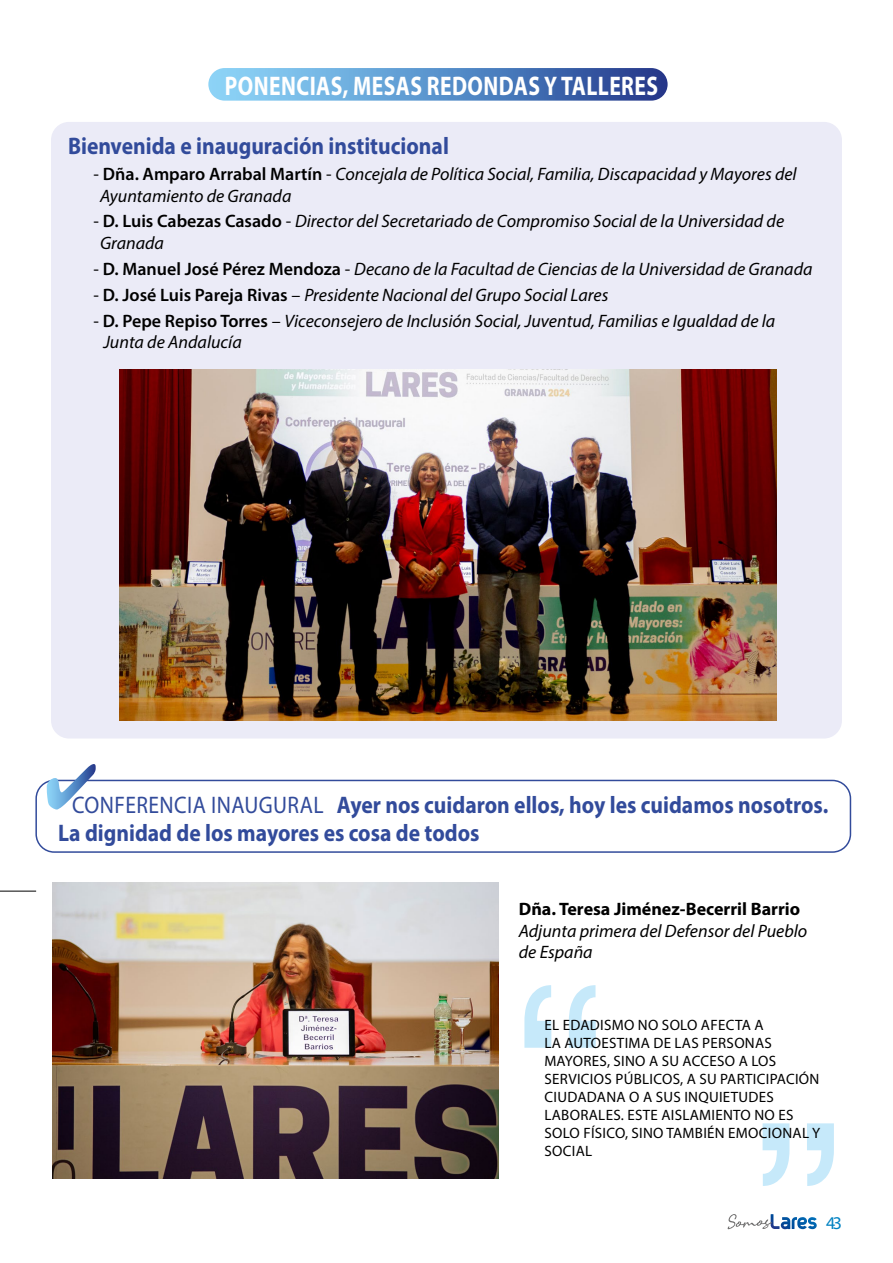
<style>
.page{position:relative;width:893px;height:1263px;background:#fff}
.page>*{position:absolute;margin:0;border:0;box-sizing:border-box;transform-origin:0 0}
.t1{font:700 27px "Myriad Pro";letter-spacing:.02em;color:#fff;scale:.8 1}
.t2{font:700 24px/28.8px "Myriad Pro";color:#324b9b;scale:.9 1}
.t3{font:italic 18px/21.6px "Myriad Pro";color:#000}
.t4{font:700 18px "Myriad Pro";color:#000}
.t5{font:18px "Myriad Pro";color:#0082c2}
.t6{font:15px/18px "Myriad Pro";letter-spacing:.02em;color:#000}
.s1{font-style:normal}
.s2{font-weight:600;font-style:normal}
.s3{font-weight:400}
</style>
<div class="page">
<svg style="left:728px;top:1214px;width:89px;height:15px"></svg>
<hr style="left:0;top:891px;width:36px;height:1px;background:#000">
<div style="left:35px;top:780px;width:816px;height:73px;border:2px solid #324b9b;border-radius:18px"></div>
<svg style="left:47px;top:764px;width:49px;height:45px"></svg>
<div style="left:51px;top:122px;width:791px;height:616px;background:#ebebf7;border-radius:18px"></div>
<div style="left:208px;top:68px;width:460px;height:33px;background:linear-gradient(to right,#8fdeff,#233e90);border-radius:16px"></div>
<img style="left:119px;top:370px;width:658px;height:351px">
<img style="left:52px;top:882px;width:447px;height:297px">
<svg style="left:524px;top:985px;width:72px;height:63px"></svg>
<svg style="left:763px;top:1123px;width:71px;height:63px"></svg>
<h1 class="t1" style="left:225px;top:68px;width:543px">PONENCIAS, MESAS REDONDAS Y TALLERES</h1>
<h2 class="t2" style="left:68px;top:131px;width:425px">Bienvenida e inauguración institucional</h2>
<p class="t3" style="left:100px;top:163px;width:698px;text-indent:-7px"><span class="s1">-</span> <span class="s2">Dña. Amparo Arrabal Martín</span> <span class="s1">-</span> Concejala de Política Social, Familia, Discapacidad y Mayores del<br>Ayuntamiento de Granada</p>
<p class="t3" style="left:100px;top:210px;width:686px;text-indent:-7px"><span class="s1">-</span> <span class="s2">D. Luis Cabezas Casado</span> <span class="s1">-</span> Director del Secretariado de Compromiso Social de la Universidad de<br>Granada</p>
<p class="t3" style="left:94px;top:258px;width:720px"><span class="s1">-</span> <span class="s2">D. Manuel José Pérez Mendoza</span> <span class="s1">-</span> Decano de la Facultad de Ciencias de la Universidad de Granada</p>
<p class="t3" style="left:94px;top:284px;width:516px"><span class="s1">-</span> <span class="s2">D. José Luis Pareja Rivas</span> <span class="s1">–</span> Presidente Nacional del Grupo Social Lares</p>
<p class="t3" style="left:103px;top:309px;width:673px;text-indent:-10px"><span class="s1">-</span> <span class="s2">D. Pepe Repiso Torres</span> <span class="s1">–</span> Viceconsejero de Inclusión Social, Juventud, Familias e Igualdad de la<br>Junta de Andalucía</p>
<h2 class="t2" style="left:58px;top:789px;width:857px;text-indent:14px"><span class="s3">CONFERENCIA INAUGURAL</span> Ayer nos cuidaron ellos, hoy les cuidamos nosotros.<br>La dignidad de los mayores es cosa de todos</h2>
<p class="t4" style="left:519px;top:897px;width:283px">Dña. Teresa Jiménez-Becerril Barrio</p>
<p class="t3" style="left:519px;top:919px;width:290px">Adjunta primera del Defensor del Pueblo de España</p>
<p class="t6" style="left:544px;top:1016px;width:277px">EL EDADISMO NO SOLO AFECTA A<br>LA AUTOESTIMA DE LAS PERSONAS<br>MAYORES, SINO A SU ACCESO A LOS<br>SERVICIOS PÚBLICOS, A SU PARTICIPACIÓN<br>CIUDADANA O A SUS INQUIETUDES<br>LABORALES. ESTE AISLAMIENTO NO ES<br>SOLO FÍSICO, SINO TAMBIÉN EMOCIONAL Y<br>SOCIAL</p>
<p class="t5" style="left:826px;top:1212px;width:17px">43</p>
</div>
